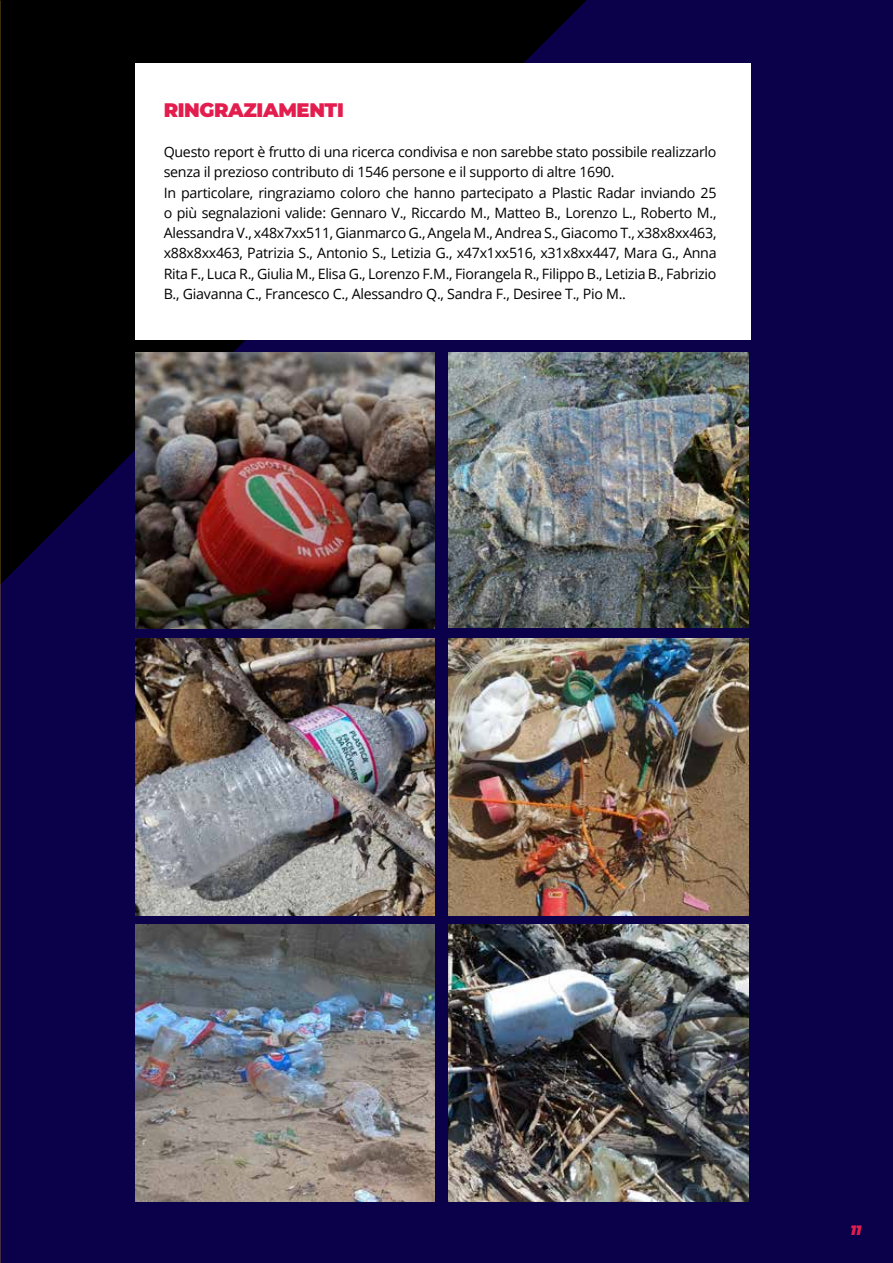
<style>
.page{position:relative;width:893px;height:1263px;background:#0b004a}
.page>*{position:absolute;margin:0;border:0;box-sizing:border-box;transform-origin:0 0}
.t1{font:900 19.5px "Montserrat";letter-spacing:-.02em;color:#e31d4e}
.t2{font:14.25px/20.2px "Open Sans";letter-spacing:-.02em;color:#000}
.t3{font:italic 900 13.5px "Montserrat";color:#e31d4e}
</style>
<div class="page">
<svg style="left:0;top:0;width:587px;height:585px;fill:#000"></svg>
<img style="left:135px;top:352px;width:300px;height:277px">
<img style="left:135px;top:925px;width:300px;height:276px">
<img style="left:448px;top:925px;width:300px;height:276px">
<img style="left:135px;top:639px;width:300px;height:276px">
<img style="left:448px;top:639px;width:300px;height:276px">
<img style="left:448px;top:352px;width:300px;height:275px">
<div style="left:135px;top:64px;width:615px;height:276px;background:#fff"></div>
<h1 class="t1" style="left:164px;top:95px;width:182px">RINGRAZIAMENTI</h1>
<p class="t2" style="left:164px;top:142px;width:554px">Questo report è frutto di una ricerca condivisa e non sarebbe stato possibile realizzarlo senza il prezioso contributo di 1546 persone e il supporto di altre 1690.<br>In particolare, ringraziamo coloro che hanno partecipato a Plastic Radar inviando 25 o più segnalazioni valide: Gennaro V., Riccardo M., Matteo B., Lorenzo L., Roberto M., Alessandra V., x48x7xx511, Gianmarco G., Angela M., Andrea S., Giacomo T., x38x8xx463, x88x8xx463, Patrizia S., Antonio S., Letizia G., x47x1xx516, x31x8xx447, Mara G., Anna Rita F., Luca R., Giulia M., Elisa G., Lorenzo F.M., Fiorangela R., Filippo B., Letizia B., Fabrizio B., Giavanna C., Francesco C., Alessandro Q., Sandra F., Desiree T., Pio M..</p>
<p class="t3" style="left:850px;top:1219px;width:13px">11</p>
</div>
